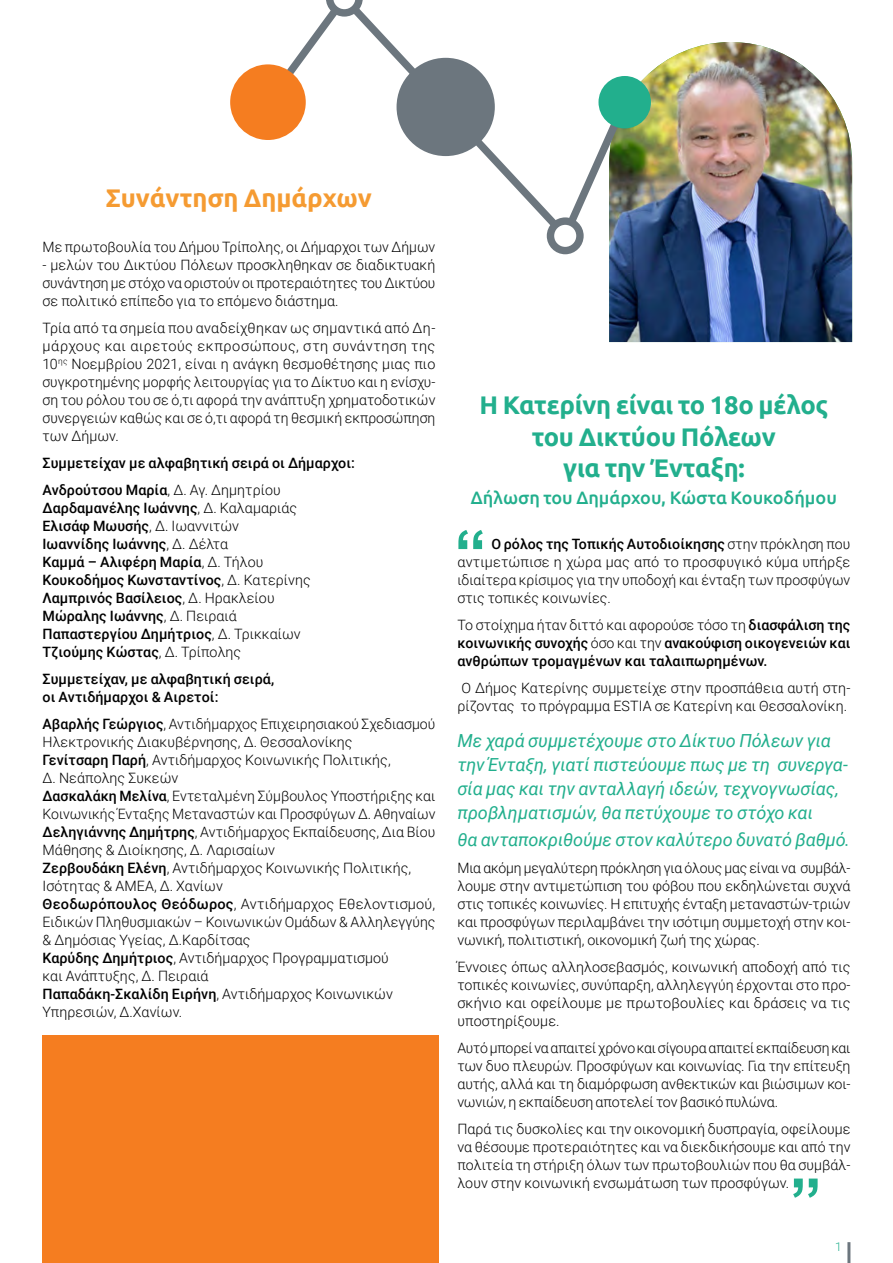
<style>
.page{position:relative;width:893px;height:1263px;background:#fff}
.page>*{position:absolute;margin:0;border:0;box-sizing:border-box;transform-origin:0 0}
.t1{font:700 25.5px/31.5px "Ubuntu";letter-spacing:-.01em;color:#22af8d;text-align:center}
.t2{font:700 25.5px "Ubuntu";color:#f59b32}
.t3{font:italic 18px/24px "Roboto";letter-spacing:-.005em;color:#22af8d}
.t4{font:500 18px "Ubuntu";color:#22af8d}
.t5{font:300 14.25px/18px "Roboto";letter-spacing:.005em;color:#000;text-align:justify}
.t6{font:500 14.25px/18px "Roboto";letter-spacing:.005em;color:#000}
.t7{font:300 12px "Roboto";color:#22af8d}
.s1{font-weight:300}
.s2{font-weight:500}
</style>
<div class="page">
<hr style="left:847px;top:1242px;width:3px;height:21px;background:#6c767e">
<img style="left:609px;top:42px;width:243px;height:300px">
<svg style="left:274px;top:13px;width:354px;height:229px"></svg>
<svg style="left:326px;top:0;width:37px;height:17px"></svg>
<svg style="left:547px;top:217px;width:37px;height:37px"></svg>
<div style="left:598px;top:76px;width:53px;height:52px;background:#22af8d;border-radius:50%"></div>
<div style="left:230px;top:64px;width:76px;height:76px;background:#f57d20;border-radius:50%"></div>
<div style="left:43px;top:1035px;width:396px;height:228px;background:#f57d20"></div>
<svg style="left:458px;top:530px;width:25px;height:19px"></svg>
<svg style="left:793px;top:1178px;width:25px;height:20px"></svg>
<h1 class="t2" style="left:106px;top:182px;width:268px">Συνάντηση Δημάρχων</h1>
<p class="t5" style="left:43px;top:237px;width:394px">Με πρωτοβουλία του Δήμου Τρίπολης, οι Δήμαρχοι των Δήμων</p>
<p class="t5" style="left:43px;top:255px;width:394px">- μελών του Δικτύου Πόλεων προσκληθηκαν σε διαδικτυακή συνάντηση με στόχο να οριστούν οι προτεραιότητες του Δικτύου σε πολιτικό επίπεδο για το επόμενο διάστημα.</p>
<p class="t5" style="left:43px;top:318px;width:394px">Τρία από τα σημεία που αναδείχθηκαν ως σημαντικά από Δη&shy;μάρχους και αιρετούς εκπροσώπους, στη συνάντηση της 10<sup>ης</sup> Νοεμβρίου 2021, είναι η ανάγκη θεσμοθέτησης μιας πιο συγκροτημένης μορφής λειτουργίας για το Δίκτυο και η ενίσχυ&shy;ση του ρόλου του σε ό,τι αφορά την ανάπτυξη χρηματοδοτικών συνεργειών καθώς και σε ό,τι αφορά τη θεσμική εκπροσώπηση των Δήμων.</p>
<p class="t6" style="left:43px;top:449px;width:314px;line-height:27px">Συμμετείχαν με αλφαβητική σειρά οι Δήμαρχοι:<br>Ανδρούτσου Μαρία<span class="s1">, Δ. Αγ. Δημητρίου</span></p>
<p class="t6" style="left:43px;top:498px;width:270px">Δαρδαμανέλης Ιωάννης<span class="s1">, Δ. Καλαμαριάς </span>Ελισάφ Μωυσής<span class="s1">, Δ. Ιωαννιτών<br></span>Ιωαννίδης Ιωάννης<span class="s1">, Δ. Δέλτα<br></span>Καμμά – Αλιφέρη Μαρία<span class="s1">, Δ. Τήλου </span>Κουκοδήμος Κωνσταντίνος<span class="s1">, Δ. Κατερίνης </span>Λαμπρινός Βασίλειος<span class="s1">, Δ. Ηρακλείου </span>Μώραλης Ιωάννης<span class="s1">, Δ. Πειραιά </span>Παπαστεργίου Δημήτριος<span class="s1">, Δ. Τρικκαίων </span>Τζιούμης Κώστας<span class="s1">, Δ. Τρίπολης</span></p>
<p class="t6" style="left:43px;top:669px;width:233px">Συμμετείχαν, με αλφαβητική σειρά, οι Αντιδήμαρχοι &amp; Αιρετοί:</p>
<p class="t5" style="left:43px;top:714px;width:394px;text-align:left"><span class="s2">Αβαρλής Γεώργιος</span>, Αντιδήμαρχος Επιχειρησιακού Σχεδιασμού Ηλεκτρονικής Διακυβέρνησης, Δ. Θεσσαλονίκης<br><span class="s2">Γενίτσαρη Παρή</span>, Αντιδήμαρχος Κοινωνικής Πολιτικής,<br>Δ. Νεάπολης Συκεών<br><span class="s2">Δασκαλάκη Μελίνα</span>, Εντεταλμένη Σύμβουλος Υποστήριξης και Κοινωνικής Ένταξης Μεταναστών και Προσφύγων Δ. Αθηναίων <span class="s2">Δεληγιάννης Δημήτρης</span>, Αντιδήμαρχος Εκπαίδευσης, Δια Βίου Μάθησης &amp; Διοίκησης, Δ. Λαρισαίων<br><span class="s2">Ζερβουδάκη Ελένη</span>, Αντιδήμαρχος Κοινωνικής Πολιτικής, Ισότητας &amp; ΑΜΕΑ, Δ. Χανίων<br><span class="s2">Θεοδωρόπουλος Θεόδωρος</span>, Αντιδήμαρχος Εθελοντισμού, Ειδικών Πληθυσμιακών – Κοινωνικών Ομάδων &amp; Αλληλεγγύης &amp; Δημόσιας Υγείας, Δ.Καρδίτσας<br><span class="s2">Καρύδης Δημήτριος</span>, Αντιδήμαρχος Προγραμματισμού<br>και Ανάπτυξης, Δ. Πειραιά<br><span class="s2">Παπαδάκη-Σκαλίδη Ειρήνη</span>, Αντιδήμαρχος Κοινωνικών Υπηρεσιών, Δ.Χανίων.</p>
<h1 class="t1" style="left:479px;top:389px;width:350px">Η Κατερίνη είναι το 18ο μέλος του Δικτύου Πόλεων<br>για την Ένταξη:</h1>
<p class="t4" style="left:471px;top:486px;width:367px">Δήλωση του Δημάρχου, Κώστα Κουκοδήμου</p>
<p class="t5" style="left:457px;top:534px;width:395px;text-indent:34px"><span class="s2">Ο ρόλος της Τοπικής Αυτοδιοίκησης</span> στην πρόκληση που αντιμετώπισε η χώρα μας από το προσφυγικό κύμα υπήρξε ιδιαίτερα κρίσιμος για την υποδοχή και ένταξη των προσφύγων στις τοπικές κοινωνίες.</p>
<p class="t6" style="left:457px;top:615px;width:395px;text-align:justify"><span class="s1">Το στοίχημα ήταν διττό και αφορούσε τόσο τη</span> διασφάλιση της κοινωνικής συνοχής <span class="s1">όσο και την</span> ανακούφιση οικογενειών και ανθρώπων τρομαγμένων και ταλαιπωρημένων.</p>
<p class="t5" style="left:457px;top:678px;width:395px">Ο Δήμος Κατερίνης συμμετείχε στην προσπάθεια αυτή στη&shy;ρίζοντας το πρόγραμμα ΕSTIA σε Κατερίνη και Θεσσαλονίκη.</p>
<p class="t3" style="left:457px;top:728px;width:392px">Με χαρά συμμετέχουμε στο Δίκτυο Πόλεων για την Ένταξη, γιατί πιστεύουμε πως με τη συνεργα&shy;σία μας και την ανταλλαγή ιδεών, τεχνογνωσίας, προβληματισμών, θα πετύχουμε το στόχο και</p>
<p class="t3" style="left:457px;top:827px;width:394px">θα ανταποκριθούμε στον καλύτερο δυνατό βαθμό.</p>
<p class="t5" style="left:457px;top:858px;width:395px">Μια ακόμη μεγαλύτερη πρόκληση για όλους μας είναι να συμβάλ&shy;λουμε στην αντιμετώπιση του φόβου που εκδηλώνεται συχνά στις τοπικές κοινωνίες. H επιτυχής ένταξη μεταναστών-τριών και προσφύγων περιλαμβάνει την ισότιμη συμμετοχή στην κοι&shy;νωνική, πολιτιστική, οικονομική ζωή της χώρας.</p>
<p class="t5" style="left:457px;top:957px;width:395px">Έννοιες όπως αλληλοσεβασμός, κοινωνική αποδοχή από τις τοπικές κοινωνίες, συνύπαρξη, αλληλεγγύη έρχονται στο προ&shy;σκήνιο και οφείλουμε με πρωτοβουλίες και δράσεις να τις υποστηρίξουμε.</p>
<p class="t5" style="left:457px;top:1038px;width:395px">Αυτό μπορεί να απαιτεί χρόνο και σίγουρα απαιτεί εκπαίδευση και των δυο πλευρών. Προσφύγων και κοινωνίας. Για την επίτευξη αυτής, αλλά και τη διαμόρφωση ανθεκτικών και βιώσιμων κοι&shy;νωνιών, η εκπαίδευση αποτελεί τον βασικό πυλώνα.</p>
<p class="t5" style="left:457px;top:1119px;width:395px">Παρά τις δυσκολίες και την οικονομική δυσπραγία, οφείλουμε να θέσουμε προτεραιότητες και να διεκδικήσουμε και από την πολιτεία τη στήριξη όλων των πρωτοβουλιών που θα συμβάλ&shy;λουν στην κοινωνική ενσωμάτωση των προσφύγων.</p>
<p class="t7" style="left:835px;top:1238px;width:8px">1</p>
</div>
